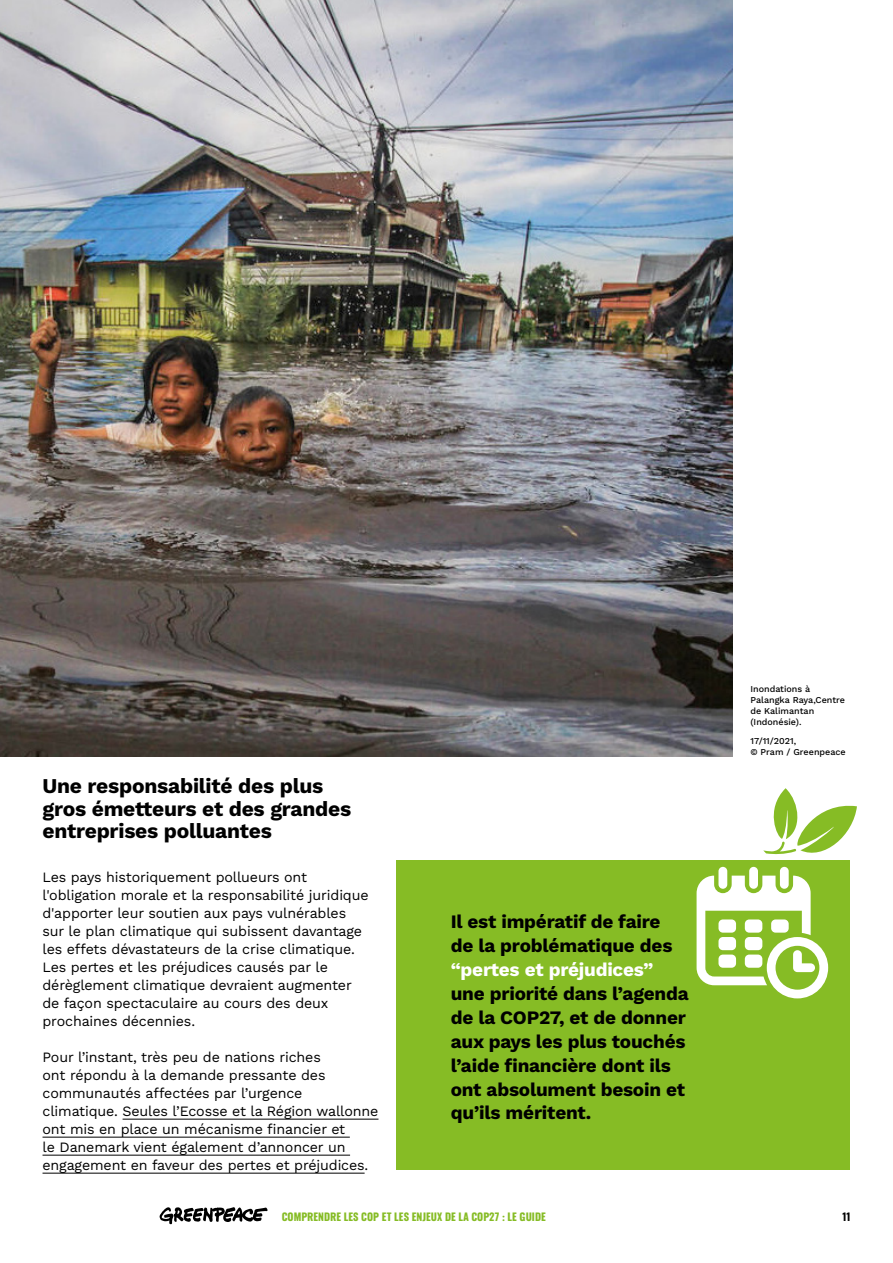
<style>
.page{position:relative;width:893px;height:1263px;background:#fff}
.page>*{position:absolute;margin:0;border:0;box-sizing:border-box;transform-origin:0 0}
.t1{font:21px/22.5px "Work Sans";letter-spacing:-.01em;color:#000}
.t2{font:18.9px/24px "Work Sans";letter-spacing:-.01em;color:#000}
.t3{font:18.9px "Work Sans";letter-spacing:-.01em;color:#fff}
.t4{font:14.25px/18px "Work Sans";letter-spacing:-.01em;color:#000}
.t5{font:10.5px "Zodiac Sans";color:#86bc25}
.t6{font:10.5px "Zodiac Sans";color:#000}
.t7{font:9px/10.8px "Work Sans";color:#000}
</style>
<div class="page">
<img style="left:0;top:0;width:732px;height:756px">
<hr style="left:123px;top:1119px;width:255px;height:1px;background:#000">
<hr style="left:43px;top:1137px;width:307px;height:1px;background:#000">
<hr style="left:43px;top:1155px;width:307px;height:1px;background:#000">
<hr style="left:43px;top:1173px;width:322px;height:1px;background:#000">
<div style="left:396px;top:860px;width:454px;height:310px;background:#86bc25"></div>
<svg style="left:697px;top:867px;width:131px;height:131px"></svg>
<svg style="left:763px;top:788px;width:94px;height:67px"></svg>
<svg style="left:160px;top:1207px;width:108px;height:17px"></svg>
<h1 class="t1" style="left:43px;top:774px;width:310px">Une responsabilité des plus gros émetteurs et des grandes entreprises polluantes</h1>
<p class="t4" style="left:43px;top:868px;width:328px">Les pays historiquement pollueurs ont l'obligation morale et la responsabilité juridique d'apporter leur soutien aux pays vulnérables sur le plan climatique qui subissent davantage les effets dévastateurs de la crise climatique.<br>Les pertes et les préjudices causés par le dérèglement climatique devraient augmenter de façon spectaculaire au cours des deux prochaines décennies.</p>
<p class="t4" style="left:43px;top:1048px;width:337px">Pour l’instant, très peu de nations riches<br>ont répondu à la demande pressante des communautés affectées par l’urgence climatique. Seules l’Ecosse et la Région wallonne ont mis en place un mécanisme financier et<br>le Danemark vient également d’annoncer un engagement en faveur des pertes et préjudices.</p>
<p class="t7" style="left:750px;top:683px;width:96px">Inondations à<br>Palangka Raya,Centre de Kalimantan (Indonésie).</p>
<p class="t7" style="left:750px;top:735px;width:97px">17/11/2021,<br>© Pram / Greenpeace</p>
<h2 class="t2" style="left:451px;top:909px;width:223px">Il est impératif de faire de la problématique des</h2>
<h2 class="t3" style="left:451px;top:955px;width:204px">“pertes et préjudices”</h2>
<h2 class="t2" style="left:451px;top:980px;width:240px">une priorité dans l’agenda de la COP27, et de donner aux pays les plus touchés l’aide financière dont ils ont absolument besoin et qu’ils méritent.</h2>
<p class="t5" style="left:282px;top:1211px;width:266px">COMPRENDRE LES COP ET LES ENJEUX DE LA COP27 : LE GUIDE</p>
<p class="t6" style="left:842px;top:1211px;width:9px">11</p>
</div>
